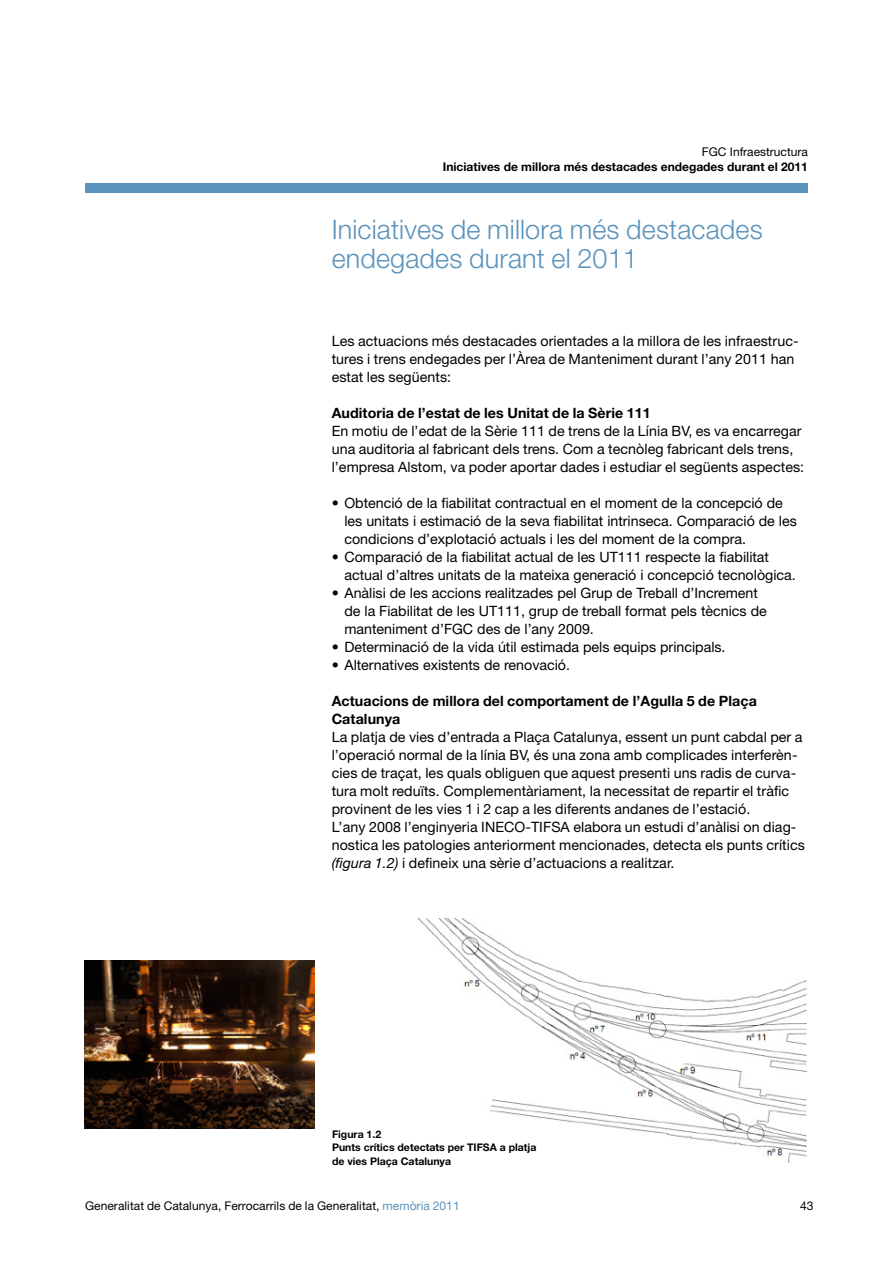
<style>
.page{position:relative;width:893px;height:1263px;background:#fff}
.page>*{position:absolute;margin:0;border:0;box-sizing:border-box;transform-origin:0 0}
.t1{font:300 27px/28.5px "Helvetica Neue LT Std";letter-spacing:.005em;color:#5a93bb}
.t2{font:14.25px/18px "Helvetica Neue LT Std";letter-spacing:.005em;color:#000}
.t3{font:700 14.25px/18px "Helvetica Neue LT Std";letter-spacing:.005em;color:#000}
.t4{font:12px "Helvetica Neue LT Std";letter-spacing:.005em;color:#000}
.t5{font:700 12px "Helvetica Neue LT Std";color:#000}
.t6{font:700 10.5px/13.5px "Helvetica Neue LT Std";color:#000}
.s1{font-style:italic}
.s2{color:#5a93bb}
</style>
<div class="page">
<div style="left:85px;top:184px;width:723px;height:9px;background:#5a93bb"></div>
<img style="left:417px;top:918px;width:390px;height:244px">
<img style="left:84px;top:960px;width:231px;height:168px">
<p class="t4" style="left:702px;top:145px;width:107px">FGC Infraestructura</p>
<p class="t5" style="left:443px;top:159px;width:367px">Iniciatives de millora més destacades endegades durant el 2011</p>
<h1 class="t1" style="left:332px;top:215px;width:432px">Iniciatives de millora més destacades endegades durant el 2011</h1>
<p class="t2" style="left:332px;top:331px;width:468px">Les actuacions més destacades orientades a la millora de les infraestruc&shy;tures i trens endegades per l’Àrea de Manteniment durant l’any 2011 han estat les següents:</p>
<p class="t3" style="left:332px;top:403px;width:321px">Auditoria de l’estat de les Unitat de la Sèrie 111</p>
<p class="t2" style="left:332px;top:421px;width:474px">En motiu de l’edat de la Sèrie 111 de trens de la Línia BV, es va encarregar una auditoria al fabricant dels trens. Com a tecnòleg fabricant dels trens, l’empresa Alstom, va poder aportar dades i estudiar el següents aspectes:</p>
<p class="t2" style="left:344px;top:493px;width:454px;text-indent:-13px">• Obtenció de la fiabilitat contractual en el moment de la concepció de les unitats i estimació de la seva fiabilitat intrinseca. Comparació de les condicions d’explotació actuals i les del moment de la compra.</p>
<p class="t2" style="left:344px;top:547px;width:453px;text-indent:-13px">• Comparació de la fiabilitat actual de les UT111 respecte la fiabilitat actual d’altres unitats de la mateixa generació i concepció tecnològica.</p>
<p class="t2" style="left:344px;top:583px;width:424px;text-indent:-13px">• Anàlisi de les accions realitzades pel Grup de Treball d’Increment de la Fiabilitat de les UT111, grup de treball format pels tècnics de manteniment d’FGC des de l’any 2009.</p>
<p class="t2" style="left:332px;top:637px;width:395px">• Determinació de la vida útil estimada pels equips principals.</p>
<p class="t2" style="left:332px;top:655px;width:240px">• Alternatives existents de renovació.</p>
<p class="t3" style="left:332px;top:691px;width:427px">Actuacions de millora del comportament de l’Agulla 5 de Plaça<br>Catalunya</p>
<p class="t2" style="left:332px;top:727px;width:475px">La platja de vies d’entrada a Plaça Catalunya, essent un punt cabdal per a l’operació normal de la línia BV, és una zona amb complicades interferèn&shy;cies de traçat, les quals obliguen que aquest presenti uns radis de curva&shy;tura molt reduïts. Complementàriament, la necessitat de repartir el tràfic provinent de les vies 1 i 2 cap a les diferents andanes de l’estació.<br>L’any 2008 l’enginyeria INECO-TIFSA elabora un estudi d’anàlisi on diag&shy;nostica les patologies anteriorment mencionades, detecta els punts crítics <span class="s1">(figura 1.2)</span> i defineix una sèrie d’actuacions a realitzar.</p>
<p class="t6" style="left:332px;top:1127px;width:206px">Figura 1.2<br>Punts crítics detectats per TIFSA a platja de vies Plaça Catalunya</p>
<p class="t4" style="left:85px;top:1198px;width:376px">Generalitat de Catalunya, Ferrocarrils de la Generalitat, <span class="s2">memòria 2011</span></p>
<p class="t4" style="left:800px;top:1198px;width:15px">43</p>
</div>
